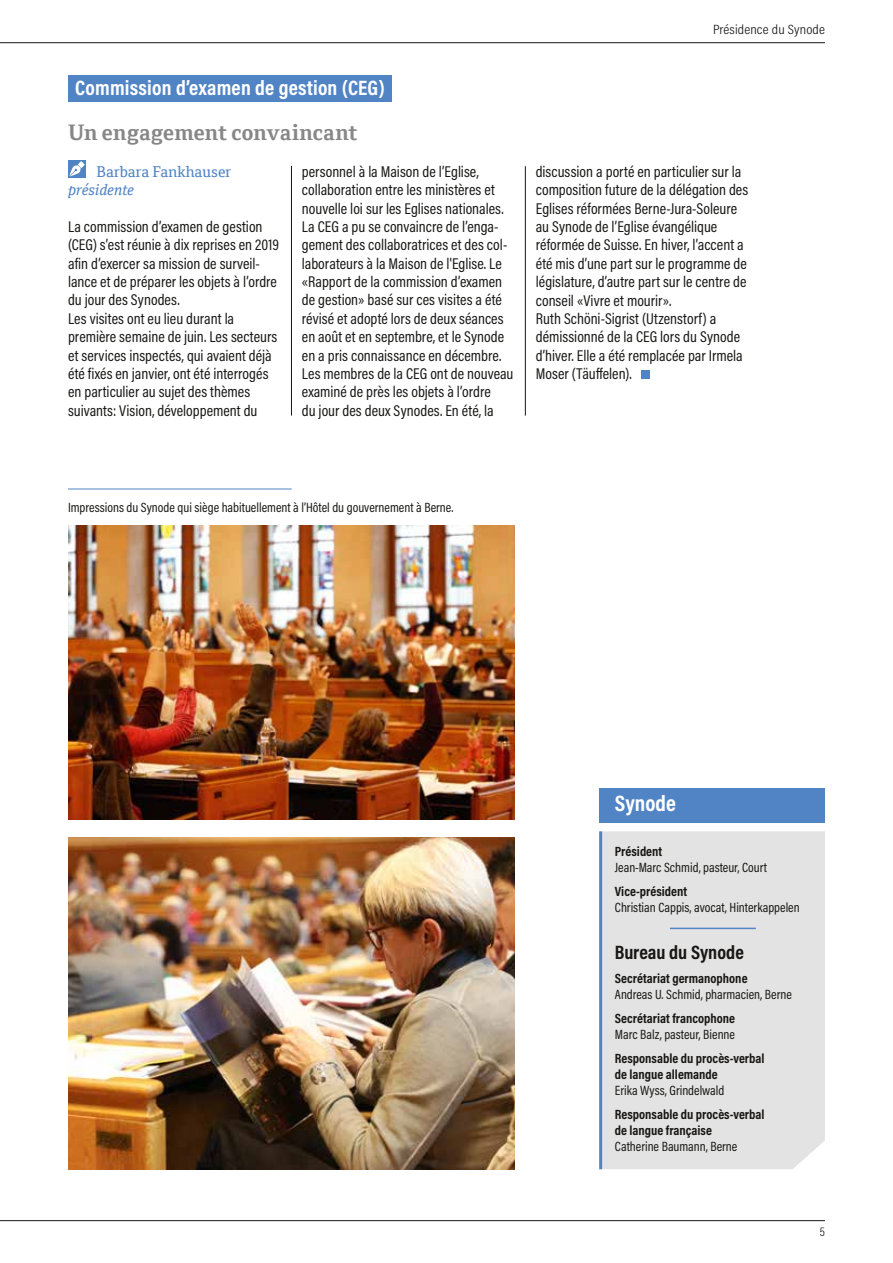
<style>
.page{position:relative;width:893px;height:1263px;background:#fff}
.page>*{position:absolute;margin:0;border:0;box-sizing:border-box;transform-origin:0 0}
.t1{font:700 22.5px "Acumin Pro Cond";color:#fff}
.t2{font:700 21.45px "Cordale";letter-spacing:-.01em;color:#868786}
.t3{font:700 21px "Acumin Pro Cond";letter-spacing:.01em;color:#fff}
.t4{font:700 19.5px "Acumin Pro Cond";color:#181716}
.t5{font:15.75px/18.3px "Acumin Pro Cond";color:#181716}
.t6{font:15px "Cordale";color:#5184c4}
.t7{font:italic 15px "Cordale";letter-spacing:-.01em;color:#5184c4}
.t8{font:13.5px "Acumin Pro Cond";color:#181716}
.t9{font:700 13.5px/16.2px "Acumin Pro Cond";color:#181716}
.t10{font:300 13.5px "Acumin Pro Cond";letter-spacing:.01em;color:#181716;scale:1.1 1}
.t11{font:300 12.75px "Acumin Pro Cond";color:#181716}
</style>
<div class="page">
<hr style="left:0;top:1220px;width:825px;height:1px;background:#181716">
<hr style="left:0;top:42px;width:825px;height:1px;background:#181716">
<img style="left:68px;top:526px;width:447px;height:293px">
<img style="left:68px;top:838px;width:446px;height:331px">
<hr style="left:68px;top:489px;width:224px;height:1px;background:#5184c4">
<div style="left:641px;top:370px;width:8px;height:9px;background:#5184c4"></div>
<div style="left:68px;top:160px;width:17px;height:17px;background:#5184c4"></div>
<svg style="left:69px;top:165px;width:12px;height:12px"></svg>
<svg style="left:78px;top:161px;width:7px;height:7px"></svg>
<div style="left:602px;top:831px;width:223px;height:338px;background:#e3e3e3"></div>
<div style="left:599px;top:788px;width:226px;height:35px;background:#5184c4"></div>
<hr style="left:599px;top:831px;width:3px;height:338px;background:#5184c4">
<hr style="left:670px;top:928px;width:86px;height:1px;background:#5184c4">
<div style="left:68px;top:75px;width:323px;height:27px;background:#5184c4"></div>
<hr style="left:525px;top:166px;width:1px;height:250px;background:#181716">
<hr style="left:291px;top:166px;width:1px;height:250px;background:#181716">
<h3 class="t3" style="left:75px;top:74px;width:311px">Commission d’examen de gestion (CEG)</h3>
<p class="t10" style="left:713px;top:21px;width:103px">Présidence du Synode</p>
<h2 class="t2" style="left:68px;top:120px;width:291px">Un engagement convaincant</h2>
<p class="t6" style="left:97px;top:163px;width:136px">Barbara Fankhauser</p>
<p class="t7" style="left:68px;top:181px;width:68px">présidente</p>
<p class="t5" style="left:302px;top:162px;width:213px">personnel à la Maison de l’Eglise, collaboration entre les ministères et nouvelle loi sur les Eglises nationales.<br>La CEG a pu se convaincre de l’enga&shy;gement des collaboratrices et des col&shy;laborateurs à la Maison de l'Eglise. Le «Rapport de la commission d’examen de gestion» basé sur ces visites a été révisé et adopté lors de deux séances en août et en septembre, et le Synode en a pris connaissance en décembre.<br>Les membres de la CEG ont de nouveau examiné de près les objets à l’ordre<br>du jour des deux Synodes. En été, la</p>
<p class="t5" style="left:536px;top:162px;width:214px">discussion a porté en particulier sur la composition future de la délégation des Eglises réformées Berne-Jura-Soleure au Synode de l’Eglise évangélique réformée de Suisse. En hiver, l’accent a été mis d’une part sur le programme de législature, d’autre part sur le centre de conseil «Vivre et mourir».<br>Ruth Schöni-Sigrist (Utzenstorf) a démissionné de la CEG lors du Synode d’hiver. Elle a été remplacée par Irmela Moser (Täuffelen).</p>
<p class="t5" style="left:68px;top:217px;width:213px">La commission d’examen de gestion (CEG) s’est réunie à dix reprises en 2019 afin d’exercer sa mission de surveil&shy;lance et de préparer les objets à l’ordre du jour des Synodes.<br>Les visites ont eu lieu durant la première semaine de juin. Les secteurs et services inspectés, qui avaient déjà été fixés en janvier, ont été interrogés en particulier au sujet des thèmes suivants: Vision, développement du</p>
<p class="t8" style="left:68px;top:498px;width:387px">Impressions du Synode qui siège habituellement à l’Hôtel du gouvernement à Berne.</p>
<h1 class="t1" style="left:615px;top:788px;width:63px">Synode</h1>
<p class="t9" style="left:615px;top:843px;width:49px">Président</p>
<p class="t8" style="left:615px;top:859px;width:154px">Jean-Marc Schmid, pasteur, Court</p>
<p class="t9" style="left:615px;top:883px;width:74px">Vice-président</p>
<p class="t8" style="left:615px;top:898px;width:186px">Christian Cappis, avocat, Hinterkappelen</p>
<p class="t4" style="left:615px;top:940px;width:130px">Bureau du Synode</p>
<p class="t9" style="left:615px;top:970px;width:134px">Secrétariat germanophone</p>
<p class="t8" style="left:615px;top:986px;width:178px">Andreas U. Schmid, pharmacien, Berne</p>
<p class="t9" style="left:615px;top:1010px;width:122px">Secrétariat francophone</p>
<p class="t8" style="left:615px;top:1026px;width:122px">Marc Balz, pasteur, Bienne</p>
<p class="t9" style="left:615px;top:1050px;width:151px">Responsable du procès-verbal de langue allemande</p>
<p class="t8" style="left:615px;top:1082px;width:111px">Erika Wyss, Grindelwald</p>
<p class="t9" style="left:615px;top:1106px;width:151px">Responsable du procès-verbal de langue française</p>
<p class="t8" style="left:615px;top:1138px;width:124px">Catherine Baumann, Berne</p>
<p class="t11" style="left:820px;top:1224px;width:7px">5</p>
</div>
